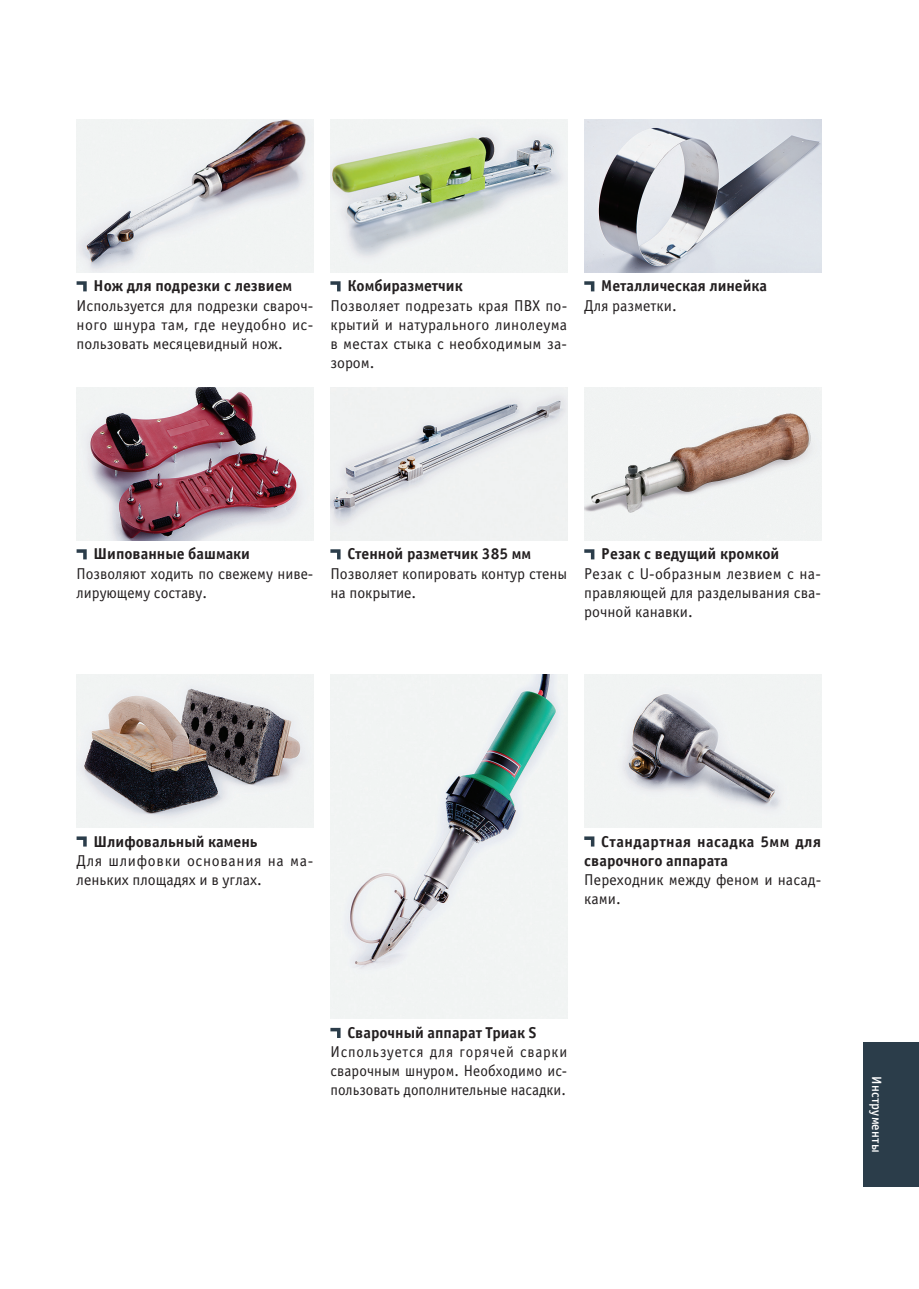
<style>
.page{position:relative;width:919px;height:1289px;background:#fff}
.page>*{position:absolute;margin:0;border:0;box-sizing:border-box;transform-origin:0 0}
.t1{font:15.75px/19.2px "Officina Sans Book ITC";color:#231f20;text-align:justify}
.t2{font:15.75px/19.2px "Officina Sans Bold ITC";color:#231f20}
.t3{font:15.75px/19.2px "Officina Sans Book ITC";color:#231f20;text-align:justify;scale:.96 1}
.t4{font:15.75px/19.2px "Officina Sans Book ITC";letter-spacing:.045em;color:#231f20}
.t5{font:13.5px "Officina Sans Medium ITC";letter-spacing:.015em;color:#fff}
</style>
<div class="page">
<div style="left:863px;top:1042px;width:55px;height:144px;background:#2b3d4a"></div>
<img style="left:77px;top:119px;width:236px;height:153px">
<svg style="left:77px;top:281px;width:10px;height:10px"></svg>
<img style="left:77px;top:387px;width:236px;height:153px">
<svg style="left:77px;top:549px;width:10px;height:10px"></svg>
<img style="left:77px;top:674px;width:236px;height:153px">
<svg style="left:77px;top:836px;width:10px;height:10px"></svg>
<img style="left:330px;top:119px;width:237px;height:153px">
<svg style="left:330px;top:281px;width:10px;height:10px"></svg>
<img style="left:330px;top:387px;width:237px;height:153px">
<svg style="left:330px;top:549px;width:10px;height:10px"></svg>
<img style="left:330px;top:674px;width:237px;height:344px">
<svg style="left:330px;top:1027px;width:10px;height:10px"></svg>
<img style="left:584px;top:119px;width:237px;height:153px">
<svg style="left:584px;top:281px;width:10px;height:10px"></svg>
<img style="left:584px;top:387px;width:237px;height:153px">
<svg style="left:584px;top:549px;width:10px;height:10px"></svg>
<img style="left:584px;top:674px;width:237px;height:153px">
<svg style="left:584px;top:836px;width:10px;height:10px"></svg>
<p class="t2" style="left:94px;top:276px;width:200px">Н ож для подрезки с лезвием</p>
<p class="t1" style="left:77px;top:296px;width:238px">Используется для подрезки свароч&shy;ного шнура там, где неудобно ис&shy;пользовать месяцевидный нож.</p>
<p class="t2" style="left:347px;top:276px;width:117px">Комбиразметчик</p>
<p class="t1" style="left:330px;top:296px;width:238px">Позволяет подрезать края ПВХ по&shy;крытий и натурального линолеума в местах стыка с необходимым за&shy;зором.</p>
<p class="t2" style="left:601px;top:276px;width:167px">Металлическая линейка</p>
<p class="t1" style="left:584px;top:296px;width:94px">Для разметки.</p>
<p class="t2" style="left:94px;top:544px;width:158px">Шипованные башмаки</p>
<p class="t1" style="left:77px;top:563px;width:238px">Позволяют ходить по свежему ниве&shy;лирующему составу.</p>
<p class="t2" style="left:347px;top:544px;width:185px">Стенной разметчик 385 мм</p>
<p class="t1" style="left:330px;top:563px;width:238px">Позволяет копировать контур стены на покрытие.</p>
<p class="t2" style="left:601px;top:544px;width:179px">Резак с ведущий кромкой</p>
<p class="t1" style="left:584px;top:563px;width:238px">Резак с U-образным лезвием с на&shy;правляющей для разделывания сва&shy;рочной канавки.</p>
<p class="t2" style="left:94px;top:831px;width:166px">Шлифовальный камень</p>
<p class="t4" style="left:77px;top:850px;width:238px">Для шлифовки основания на ма&shy;леньких площадях и в углах.</p>
<p class="t2" style="left:584px;top:831px;width:238px;text-indent:17px">Стандартная насадка 5мм для сварочного аппарата</p>
<p class="t1" style="left:584px;top:870px;width:238px">Переходник между феном и насад&shy;ками.</p>
<p class="t2" style="left:347px;top:1022px;width:190px">Сварочный аппарат Триак S</p>
<p class="t3" style="left:330px;top:1042px;width:248px">Используется для горячей сварки сварочным шнуром. Необходимо ис&shy;пользовать дополнительные насадки.</p>
<p class="t5" style="left:884px;top:1076px;width:77px;rotate:90deg">Инструменты</p>
</div>
